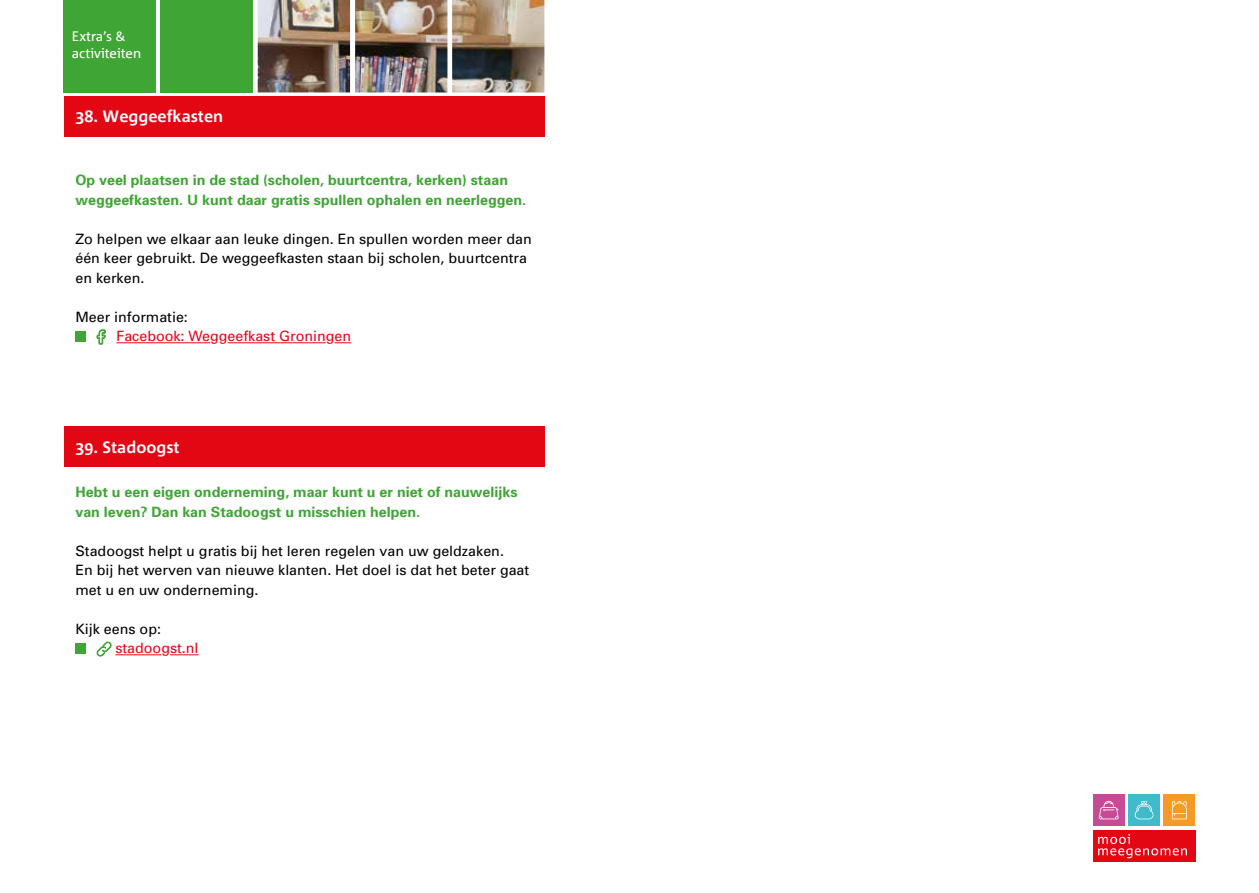
<style>
.page{position:relative;width:1259px;height:893px;background:#fff}
.page>*{position:absolute;margin:0;border:0;box-sizing:border-box;transform-origin:0 0}
.t1{font:700 16.5px "Corpid";color:#fff}
.t2{font:14.25px/19.5px "Univers";color:#000}
.t3{font:700 14.25px/19.5px "Univers";color:#3fa535}
.t4{font:14.25px "Univers";color:#e30613}
.t5{font:13.65px/16.4px "Corpid Office";color:#fff}
</style>
<div class="page">
<div style="left:1093px;top:795px;width:31px;height:31px;background:#c74a95"></div>
<div style="left:1128px;top:795px;width:31px;height:31px;background:#41bbcb"></div>
<div style="left:1093px;top:830px;width:102px;height:31px;background:#e30613"></div>
<svg style="left:1098px;top:801px;width:20px;height:18px"></svg>
<div style="left:1163px;top:795px;width:32px;height:31px;background:#f59a25"></div>
<svg style="left:1171px;top:801px;width:15px;height:18px"></svg>
<svg style="left:1098px;top:834px;width:89px;height:24px"></svg>
<svg style="left:1134px;top:801px;width:20px;height:18px"></svg>
<hr style="left:116px;top:342px;width:94px;height:1px;background:#e30613">
<hr style="left:228px;top:342px;width:98px;height:1px;background:#e30613">
<svg style="left:334px;top:342px;width:17px;height:1px"></svg>
<div style="left:75px;top:331px;width:11px;height:10px;background:#3fa535"></div>
<svg style="left:96px;top:329px;width:10px;height:16px"></svg>
<div style="left:64px;top:96px;width:480px;height:40px;background:#e30613"></div>
<img style="left:258px;top:0;width:286px;height:92px">
<hr style="left:115px;top:654px;width:46px;height:1px;background:#e30613">
<svg style="left:170px;top:654px;width:29px;height:1px"></svg>
<div style="left:75px;top:643px;width:11px;height:10px;background:#3fa535"></div>
<svg style="left:96px;top:642px;width:16px;height:15px"></svg>
<div style="left:64px;top:426px;width:480px;height:41px;background:#e30613"></div>
<div style="left:64px;top:0;width:92px;height:92px;background:#3fa535"></div>
<div style="left:161px;top:0;width:92px;height:92px;background:#3fa535"></div>
<p class="t5" style="left:72px;top:29px;width:71px">Extra’s &amp; activiteiten</p>
<p class="t1" style="left:75px;top:108px;width:149px">38. Weggeefkasten</p>
<p class="t3" style="left:75px;top:170px;width:452px">Op veel plaatsen in de stad (scholen, buurtcentra, kerken) staan weggeefkasten. U kunt daar gratis spullen ophalen en neerleggen.</p>
<p class="t2" style="left:75px;top:229px;width:458px">Zo helpen we elkaar aan leuke dingen. En spullen worden meer dan één keer gebruikt. De weggeefkasten staan bij scholen, buurtcentra en kerken.</p>
<p class="t2" style="left:75px;top:307px;width:114px">Meer informatie:</p>
<p class="t4" style="left:116px;top:327px;width:236px">Facebook: Weggeefkast Groningen</p>
<p class="t1" style="left:75px;top:438px;width:106px">39. Stadoogst</p>
<p class="t3" style="left:75px;top:482px;width:443px">Hebt u een eigen onderneming, maar kunt u er niet of nauwelijks van leven? Dan kan Stadoogst u misschien helpen.</p>
<p class="t2" style="left:75px;top:541px;width:455px">Stadoogst helpt u gratis bij het leren regelen van uw geldzaken.<br>En bij het werven van nieuwe klanten. Het doel is dat het beter gaat met u en uw onderneming.</p>
<p class="t2" style="left:75px;top:619px;width:87px">Kijk eens op:</p>
<p class="t4" style="left:115px;top:639px;width:85px">stadoogst.nl</p>
</div>
